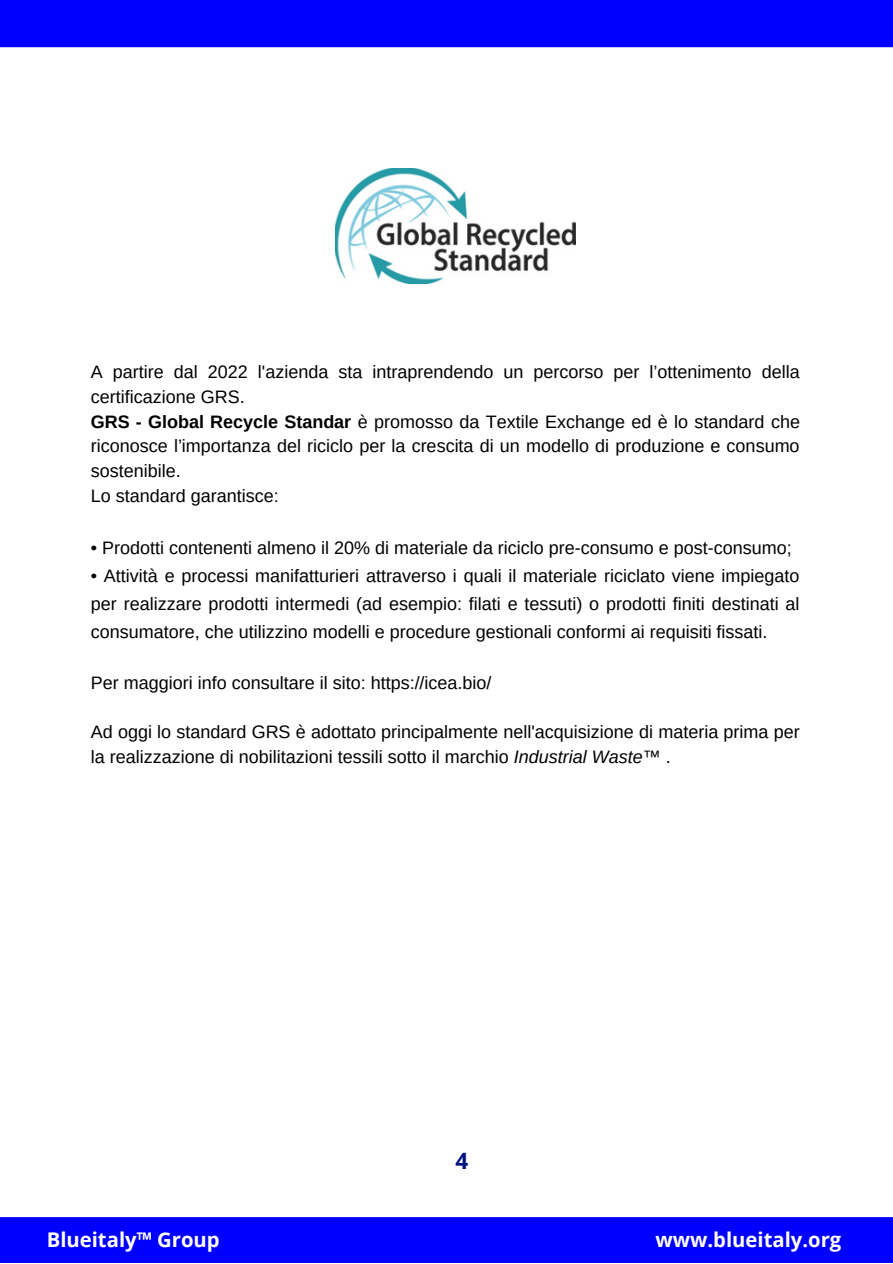
<style>
.page{position:relative;width:893px;height:1264px;background:#fff}
.page>*{position:absolute;margin:0;border:0;box-sizing:border-box;transform-origin:0 0}
.t1{font:700 22.5px "Open Sans";color:#00137f}
.t2{font:700 20.25px "Open Sans";color:#fff}
.t3{font:18px/24.8px "Arimo";color:#000}
.s1{font-weight:700}
.s2{font-style:italic}
</style>
<div class="page">
<div style="left:0;top:0;width:892px;height:47px;background:#0000fe"></div>
<div style="left:0;top:1217px;width:892px;height:45px;background:#0000fe"></div>
<img style="left:335px;top:168px;width:240px;height:116px">
<p class="t3" style="left:91px;top:359px;width:710px">A partire dal 2022 l'azienda sta intraprendendo un percorso per l’ottenimento della certificazione GRS.<br><span class="s1">GRS - Global Recycle Standar</span> è promosso da Textile Exchange ed è lo standard che riconosce l’importanza del riciclo per la crescita di un modello di produzione e consumo sostenibile.<br>Lo standard garantisce:</p>
<p class="t3" style="left:91px;top:535px;width:702px">• Prodotti contenenti almeno il 20% di materiale da riciclo pre-consumo e post-consumo;</p>
<p class="t3" style="left:91px;top:561px;width:710px;line-height:28px;text-align:justify">• Attività e processi manifatturieri attraverso i quali il materiale riciclato viene impiegato per realizzare prodotti intermedi (ad esempio: filati e tessuti) o prodotti finiti destinati al consumatore, che utilizzino modelli e procedure gestionali conformi ai requisiti fissati.</p>
<p class="t3" style="left:91px;top:670px;width:402px">Per maggiori info consultare il sito: https://icea.bio/</p>
<p class="t3" style="left:91px;top:719px;width:710px">Ad oggi lo standard GRS è adottato principalmente nell'acquisizione di materia prima per la realizzazione di nobilitazioni tessili sotto il marchio <span class="s2">Industrial Waste™</span> .</p>
<p class="t1" style="left:455px;top:1144px;width:14px">4</p>
<p class="t2" style="left:47px;top:1225px;width:174px">Blueitaly™ Group</p>
<p class="t2" style="left:655px;top:1225px;width:187px">www.blueitaly.org</p>
</div>
